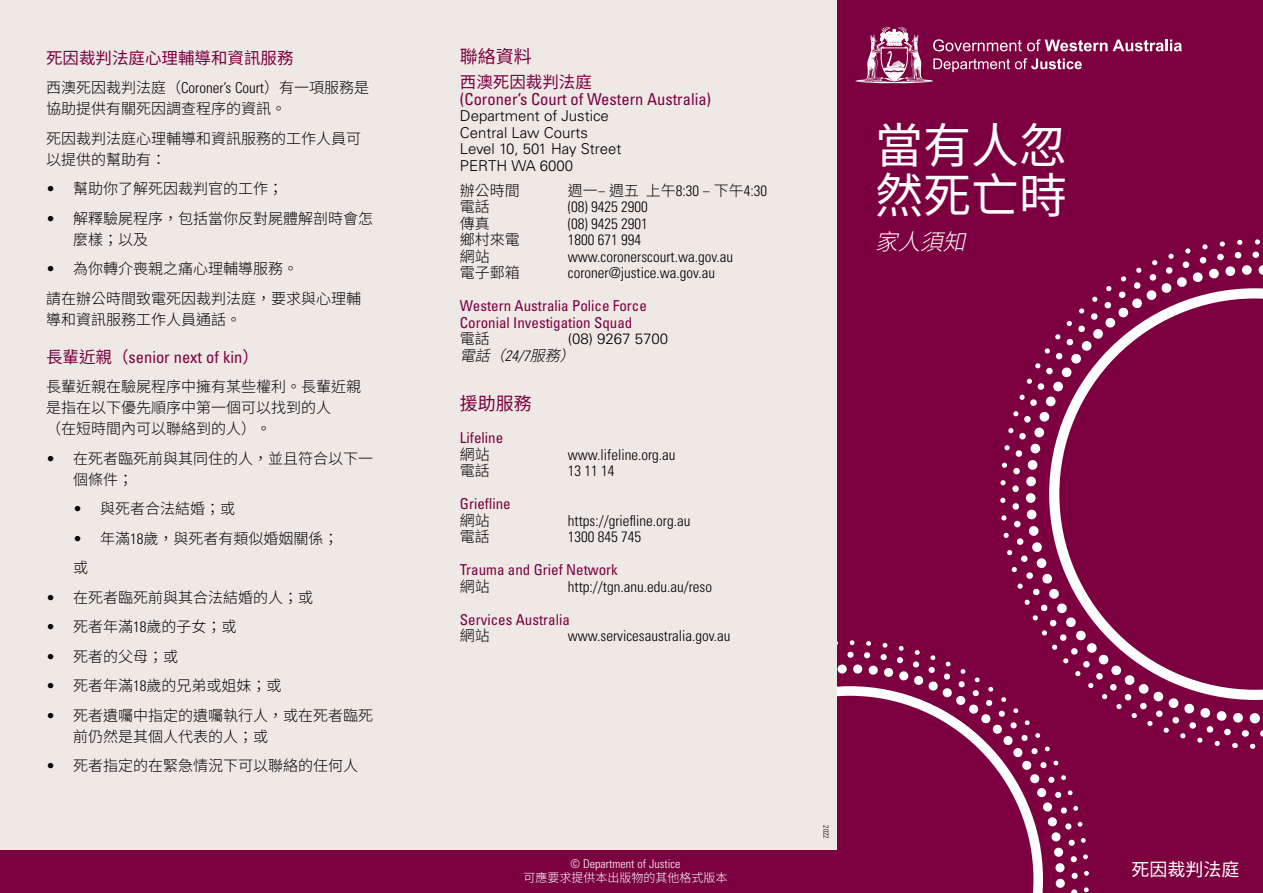
<style>
.page{position:relative;width:1263px;height:893px;background:#fff}
.page>*{position:absolute;margin:0;border:0;box-sizing:border-box;transform-origin:0 0}
.t1{font:48px/49.5px "Noto Sans TC";color:#fff}
.t2{font:italic 300 22.5px "Noto Sans TC";color:#fff}
.t3{font:18px "Noto Sans TC";color:#7c0040}
.t4{font:18px "Noto Sans TC";color:#fff}
.t5{font:condensed 16.5px "Univers LT Std";color:#7c0040}
.t6{font:16.5px "Noto Sans TC";color:#7c0040}
.t7{font:300 15px/21px "Noto Sans TC";color:#000}
.t8{font:300 condensed 15px "Univers LT Std";color:#000}
.t9{font:condensed 15px/16.5px "Univers LT Std";color:#7c0040}
.t10{font:300 15px/16.5px "Univers LT Pro 45";color:#000}
.t11{font:italic 300 15px "Noto Sans TC";color:#000}
.t12{font:300 condensed 12px "Univers LT Std";color:#fff}
.t13{font:300 12px "Noto Sans TC";color:#fff}
.t14{font:300 condensed 7.5px "Univers LT Std";color:#000}
.s1{font-family:"Univers LT Std";font-stretch:condensed}
.s2{font-family:"Noto Sans TC";font-stretch:normal}
</style>
<div class="page">
<div style="left:0;top:0;width:838px;height:893px;background:#efe9e5"></div>
<div style="left:838px;top:0;width:425px;height:893px;background:#7c0040"></div>
<div style="left:0;top:850px;width:1263px;height:43px;background:#7c0040"></div>
<svg style="left:1113px;top:40px;width:69px;height:11px"></svg>
<svg style="left:855px;top:27px;width:252px;height:56px"></svg>
<svg style="left:1000px;top:239px;width:263px;height:510px"></svg>
<svg style="left:838px;top:640px;width:251px;height:253px"></svg>
<p class="t6" style="left:46px;top:48px;width:249px">死因裁判法庭心理輔導和資訊服務</p>
<p class="t7" style="left:46px;top:77px;width:325px">西澳死因裁判法庭（<span class="s1">Coroner’s Court</span>）有一項服務是協助提供有關死因調查程序的資訊。</p>
<p class="t7" style="left:46px;top:128px;width:316px">死因裁判法庭心理輔導和資訊服務的工作人員可以提供的幫助有：</p>
<p class="t7" style="left:46px;top:178px;width:238px"><span class="s1">•</span> 幫助你了解死因裁判官的工作；</p>
<p class="t7" style="left:73px;top:208px;width:301px;text-indent:-27px"><span class="s1">•</span> 解釋驗屍程序，包括當你反對屍體解剖時會怎麼樣；以及</p>
<p class="t7" style="left:46px;top:254px;width:316px;line-height:29.5px"><span class="s1">•</span> 為你轉介喪親之痛心理輔導服務。<br>請在辦公時間致電死因裁判法庭，要求與心理輔</p>
<p class="t7" style="left:46px;top:309px;width:196px">導和資訊服務工作人員通話。</p>
<p class="t5" style="left:46px;top:346px;width:214px"><span class="s2">長輩近親（</span>senior next of kin<span class="s2">）</span></p>
<p class="t7" style="left:46px;top:377px;width:316px">長輩近親在驗屍程序中擁有某些權利。長輩近親是指在以下優先順序中第一個可以找到的人<br>（在短時間內可以聯絡到的人）。</p>
<p class="t7" style="left:73px;top:448px;width:301px;text-indent:-27px"><span class="s1">•</span> 在死者臨死前與其同住的人，並且符合以下一個條件；</p>
<p class="t7" style="left:73px;top:499px;width:163px"><span class="s1">•</span> 與死者合法結婚；或</p>
<p class="t7" style="left:73px;top:524px;width:267px;line-height:29.5px"><span class="s1">•</span> 年滿<span class="s1">18</span>歲，與死者有類似婚姻關係；或</p>
<p class="t7" style="left:46px;top:587px;width:268px"><span class="s1">•</span> 在死者臨死前與其合法結婚的人；或</p>
<p class="t7" style="left:46px;top:617px;width:192px"><span class="s1">•</span> 死者年滿<span class="s1">18</span>歲的子女；或</p>
<p class="t7" style="left:46px;top:646px;width:134px"><span class="s1">•</span> 死者的父母；或</p>
<p class="t7" style="left:46px;top:676px;width:237px"><span class="s1">•</span> 死者年滿<span class="s1">18</span>歲的兄弟或姐妹；或</p>
<p class="t7" style="left:73px;top:705px;width:301px;text-indent:-27px"><span class="s1">•</span> 死者遺囑中指定的遺囑執行人，或在死者臨死前仍然是其個人代表的人；或</p>
<p class="t7" style="left:46px;top:756px;width:313px"><span class="s1">•</span> 死者指定的在緊急情況下可以聯絡的任何人</p>
<p class="t3" style="left:460px;top:47px;width:73px">聯絡資料</p>
<p class="t6" style="left:460px;top:73px;width:133px">西澳死因裁判法庭</p>
<p class="t5" style="left:460px;top:89px;width:253px">(Coroner’s Court of Western Australia)</p>
<p class="t10" style="left:460px;top:108px;width:163px">Department of Justice<br>Central Law Courts<br>Level 10, 501 Hay Street<br>PERTH WA 6000</p>
<p class="t7" style="left:460px;top:180px;width:61px">辦公時間</p>
<p class="t7" style="left:568px;top:180px;width:201px">週一– 週五 上午<span class="s1">8:30</span> – 下午<span class="s1">4:30</span></p>
<p class="t7" style="left:460px;top:197px;width:31px">電話</p>
<p class="t8" style="left:568px;top:198px;width:81px">(08) 9425 2900</p>
<p class="t7" style="left:460px;top:213px;width:31px">傳真</p>
<p class="t8" style="left:568px;top:215px;width:81px">(08) 9425 2901</p>
<p class="t7" style="left:460px;top:230px;width:61px">鄉村來電</p>
<p class="t8" style="left:568px;top:231px;width:75px">1800 671 994</p>
<p class="t7" style="left:460px;top:246px;width:31px">網站</p>
<p class="t8" style="left:568px;top:248px;width:167px">www.coronerscourt.wa.gov.au</p>
<p class="t7" style="left:460px;top:263px;width:61px">電子郵箱</p>
<p class="t8" style="left:568px;top:264px;width:149px">coroner@justice.wa.gov.au</p>
<p class="t9" style="left:460px;top:298px;width:189px">Western Australia Police Force<br>Coronial Investigation Squad</p>
<p class="t7" style="left:460px;top:329px;width:31px">電話</p>
<p class="t10" style="left:568px;top:331px;width:102px">(08) 9267 5700</p>
<p class="t11" style="left:460px;top:347px;width:126px">電話（<span class="s1">2 4/7</span>服務）</p>
<p class="t3" style="left:460px;top:394px;width:73px">援助服務</p>
<p class="t9" style="left:460px;top:430px;width:45px">Lifeline</p>
<p class="t7" style="left:460px;top:444px;width:31px">網站</p>
<p class="t8" style="left:568px;top:446px;width:109px">www.lifeline.org.au</p>
<p class="t7" style="left:460px;top:461px;width:31px">電話</p>
<p class="t8" style="left:568px;top:462px;width:48px">13 11 14</p>
<p class="t9" style="left:460px;top:496px;width:52px">Griefline</p>
<p class="t7" style="left:460px;top:510px;width:31px">網站</p>
<p class="t8" style="left:568px;top:512px;width:124px">https://griefline.org.au</p>
<p class="t7" style="left:460px;top:527px;width:31px">電話</p>
<p class="t8" style="left:568px;top:528px;width:75px">1300 845 745</p>
<p class="t9" style="left:460px;top:562px;width:159px">Trauma and Grief Network</p>
<p class="t7" style="left:460px;top:576px;width:31px">網站</p>
<p class="t8" style="left:568px;top:578px;width:146px">http://tgn.anu.edu.au/reso</p>
<p class="t9" style="left:460px;top:611px;width:111px">Services Australia</p>
<p class="t7" style="left:460px;top:626px;width:31px">網站</p>
<p class="t8" style="left:568px;top:627px;width:164px">www.servicesaustralia.gov.au</p>
<h1 class="t1" style="left:875px;top:122px;width:193px">當有人忽然死亡時</h1>
<h2 class="t2" style="left:875px;top:229px;width:105px">家人須知</h2>
<p class="t12" style="left:571px;top:857px;width:111px">© Department of Justice</p>
<p class="t13" style="left:523px;top:870px;width:205px">可應要求提供本出版物的其他格式版本</p>
<p class="t14" style="left:831px;top:825px;width:15px;rotate:90deg">2022</p>
<p class="t4" style="left:1131px;top:859px;width:109px">死因裁判法庭</p>
</div>
